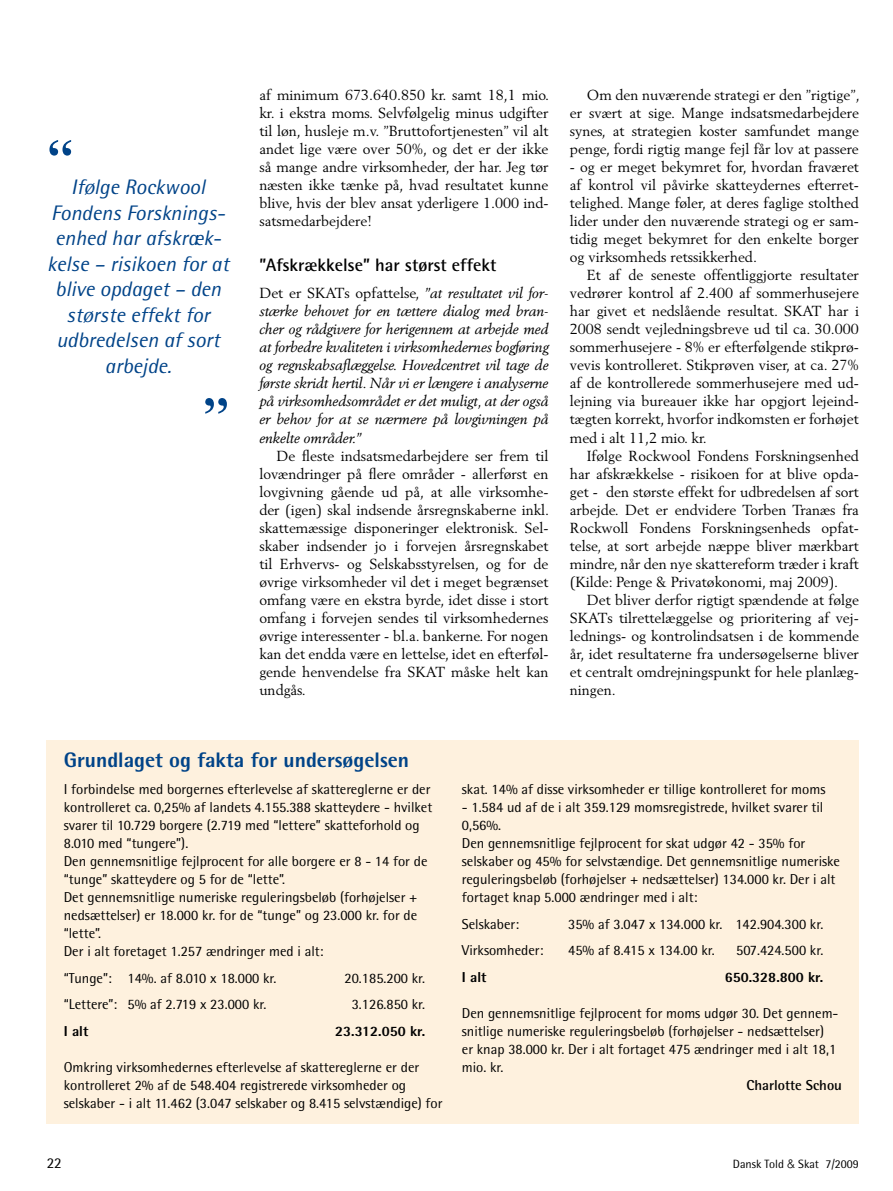
<style>
.page{position:relative;width:893px;height:1191px;background:#fff}
.page>*{position:absolute;margin:0;border:0;box-sizing:border-box;transform-origin:0 0}
.t1{font:600 54px "Times";color:#004388}
.t2{font:italic 21px/25.5px "Rotis Semi Sans";color:#004388;text-align:center}
.t3{font:800 21px "Rotis Semi Sans";color:#004388}
.t4{font:700 18px "Rotis Semi Sans";color:#000}
.t5{font:15px "Rotis Semi Sans";color:#000}
.t6{font:14.4px/18px "Berling";color:#000;text-align:justify}
.t7{font:14.4px/18px "Rotis Semi Sans";color:#000}
.t8{font:italic 14.4px/18px "Berling";color:#000;text-align:justify}
.t9{font:800 14.4px "Rotis Semi Sans";color:#000}
.t10{font:700 14.4px "Rotis Semi Sans";color:#000}
.t11{font:12px "Rotis Semi Sans";color:#000}
.s1{font-style:normal}
.s2{font-family:"Helvetica";font-weight:300}
</style>
<div class="page">
<div style="left:47px;top:739px;width:812px;height:384px;background:#fef1de"></div>
<h1 class="t1" style="left:47px;top:127px;width:28px">“</h1>
<h2 class="t2" style="left:47px;top:174px;width:183px">Ifølge Rockwool<br>Fondens Forsknings&shy;enhed har afskræk&shy;kelse – risikoen for at blive opdaget – den største effekt for udbredelsen af sort arbejde.</h2>
<h1 class="t1" style="left:203px;top:385px;width:28px">”</h1>
<p class="t6" style="left:259px;top:86px;width:291px">af minimum 673.640.850 kr. samt 18,1 mio. kr. i ekstra moms. Selvfølgelig minus udgifter til løn, husleje m.v. ”Bruttofortjenesten” vil alt andet lige være over 50%, og det er der ikke så mange andre virksomheder, der har. Jeg tør næsten ikke tænke på, hvad resultatet kunne blive, hvis der blev ansat yderligere 1.000 ind&shy;satsmedarbejdere!</p>
<p class="t4" style="left:259px;top:254px;width:239px">”Afskrækkelse” har størst effekt</p>
<p class="t8" style="left:259px;top:284px;width:291px"><span class="s1">Det er SKATs opfattelse,</span> ”at resultatet vil for&shy;stærke behovet for en tættere dialog med bran&shy;cher og rådgivere for herigennem at arbejde med at forbedre kvaliteten i virksomhedernes bogføring og regnskabsaflæggelse. Hovedcentret vil tage de første skridt hertil. Når vi er længere i analyserne på virksomhedsområdet er det muligt, at der også er behov for at se nærmere på lovgivningen på enkelte områder.”</p>
<p class="t6" style="left:259px;top:446px;width:291px;text-indent:17px">De fleste indsatsmedarbejdere ser frem til lovændringer på flere områder - allerførst en lovgivning gående ud på, at alle virksomhe&shy;der (igen) skal indsende årsregnskaberne inkl. skattemæssige disponeringer elektronisk. Sel&shy;skaber indsender jo i forvejen årsregnskabet til Erhvervs‑ og Selskabsstyrelsen, og for de øvrige virksomheder vil det i meget begrænset omfang være en ekstra byrde, idet disse i stort omfang i forvejen sendes til virksomhedernes øvrige interessenter - bl.a. bankerne. For nogen kan det endda være en lettelse, idet en efterføl&shy;gende henvendelse fra SKAT måske helt kan undgås.</p>
<p class="t6" style="left:570px;top:86px;width:291px;text-indent:17px">Om den nuværende strategi er den ”rigtige”, er svært at sige. Mange indsatsmedarbejdere synes, at strategien koster samfundet mange penge, fordi rigtig mange fejl får lov at passere</p>
<p class="t6" style="left:570px;top:158px;width:291px">- og er meget bekymret for, hvordan fraværet af kontrol vil påvirke skatteydernes efterret&shy;telighed. Mange føler, at deres faglige stolthed lider under den nuværende strategi og er sam&shy;tidig meget bekymret for den enkelte borger og virksomheds retssikkerhed.</p>
<p class="t6" style="left:570px;top:266px;width:291px;text-indent:17px">Et af de seneste offentliggjorte resultater vedrører kontrol af 2.400 af sommerhusejere har givet et nedslående resultat. SKAT har i 2008 sendt vejledningsbreve ud til ca. 30.000 sommerhusejere - 8% er efterfølgende stikprø&shy;vevis kontrolleret. Stikprøven viser, at ca. 27% af de kontrollerede sommerhusejere med ud&shy;lejning via bureauer ikke har opgjort lejeind&shy;tægten korrekt, hvorfor indkomsten er forhøjet med i alt 11,2 mio. kr.</p>
<p class="t6" style="left:570px;top:446px;width:291px;text-indent:17px">Ifølge Rockwool Fondens Forskningsenhed har afskrækkelse - risikoen for at blive opda&shy;get - den største effekt for udbredelsen af sort arbejde. Det er endvidere Torben Tranæs fra Rockwoll Fondens Forskningsenheds opfat&shy;telse, at sort arbejde næppe bliver mærkbart mindre, når den nye skattereform træder i kraft (Kilde: Penge &amp; Privatøkonomi, maj 2009).</p>
<p class="t6" style="left:570px;top:590px;width:291px;text-indent:17px">Det bliver derfor rigtigt spændende at følge SKATs tilrettelæggelse og prioritering af vej&shy;lednings‑ og kontrolindsatsen i de kommende år, idet resultaterne fra undersøgelserne bliver et centralt omdrejningspunkt for hele planlæg&shy;ningen.</p>
<h2 class="t3" style="left:64px;top:746px;width:347px">Grundlaget og fakta for undersøgelsen</h2>
<p class="t7" style="left:64px;top:780px;width:370px">I forbindelse med borgernes efterlevelse af skattereglerne er der kontrolleret ca. 0,25% af landets 4.155.388 skatteydere - hvilket svarer til 10.729 borgere (2.719 med “lettere” skatteforhold og 8.010 med “tungere”).<br>Den gennemsnitlige fejlprocent for alle borgere er 8 - 14 for de “tunge” skatteydere og 5 for de “lette”.<br>Det gennemsnitlige numeriske reguleringsbeløb (forhøjelser + nedsættelser) er 18.000 kr. for de “tunge” og 23.000 kr. for de “lette”.<br>Der i alt foretaget 1.257 ændringer med i alt:</p>
<p class="t7" style="left:64px;top:969px;width:214px">“Tunge”: 14%. af 8.010 x 18.000 kr.</p>
<p class="t7" style="left:345px;top:969px;width:82px">20.185.200 kr.</p>
<p class="t7" style="left:64px;top:995px;width:204px">“Lettere”: 5% af 2.719 x 23.000 kr.</p>
<p class="t7" style="left:352px;top:995px;width:75px">3.126.850 kr.</p>
<p class="t9" style="left:64px;top:1022px;width:26px">I alt</p>
<p class="t9" style="left:335px;top:1022px;width:91px">23.312.050 kr.</p>
<p class="t7" style="left:64px;top:1058px;width:380px">Omkring virksomhedernes efterlevelse af skattereglerne er der kontrolleret 2% af de 548.404 registrere-de virksomheder og selskaber ‑ i alt 11.462 (3.047 selskaber og 8.415 selvstændige) for</p>
<p class="t7" style="left:462px;top:780px;width:365px">skat. 14% af disse virksomheder er tillige kontrolleret for moms</p>
<p class="t7" style="left:462px;top:798px;width:380px">- 1.584 ud af de i alt 359.129 momsregistrede, hvilket svarer til 0,56%.<br>Den gennemsnitlige fejlprocent for skat udgør 42 - 35% for selskaber og 45% for selvstændige. Det gennemsnitlige numeriske reguleringsbeløb (forhøjelser + nedsættelser) 134.000 kr. Der i alt fortaget knap 5.000 ændringer med i alt:</p>
<p class="t7" style="left:462px;top:915px;width:59px">Selskaber:</p>
<p class="t7" style="left:568px;top:915px;width:257px">35% af 3.047 x 134.000 kr. 142.904.300 kr.</p>
<p class="t7" style="left:462px;top:941px;width:83px">Virksomheder:</p>
<p class="t7" style="left:568px;top:941px;width:148px">45% af 8.415 x 134.00 kr.</p>
<p class="t7" style="left:736px;top:941px;width:89px">507.424.500 kr.</p>
<p class="t9" style="left:462px;top:968px;width:26px">I alt</p>
<p class="t9" style="left:725px;top:968px;width:100px">650.328.800 kr.</p>
<p class="t7" style="left:462px;top:1004px;width:378px">Den gennemsnitlige fejlprocent for moms udgør 30. Det gennem&shy;snitlige numeriske reguleringsbeløb (forhøjel-ser ‑ nedsættelser) er knap 38.000 kr. Der i alt fortaget 475 ændringer med i alt 18,1 mio. kr.</p>
<p class="t10" style="left:746px;top:1076px;width:97px">Charlotte Schou</p>
<p class="t5" style="left:47px;top:1154px;width:17px">22</p>
<p class="t11" style="left:733px;top:1157px;width:128px">Dansk Told <span class="s2">&amp;</span> Skat 7/2009</p>
</div>
